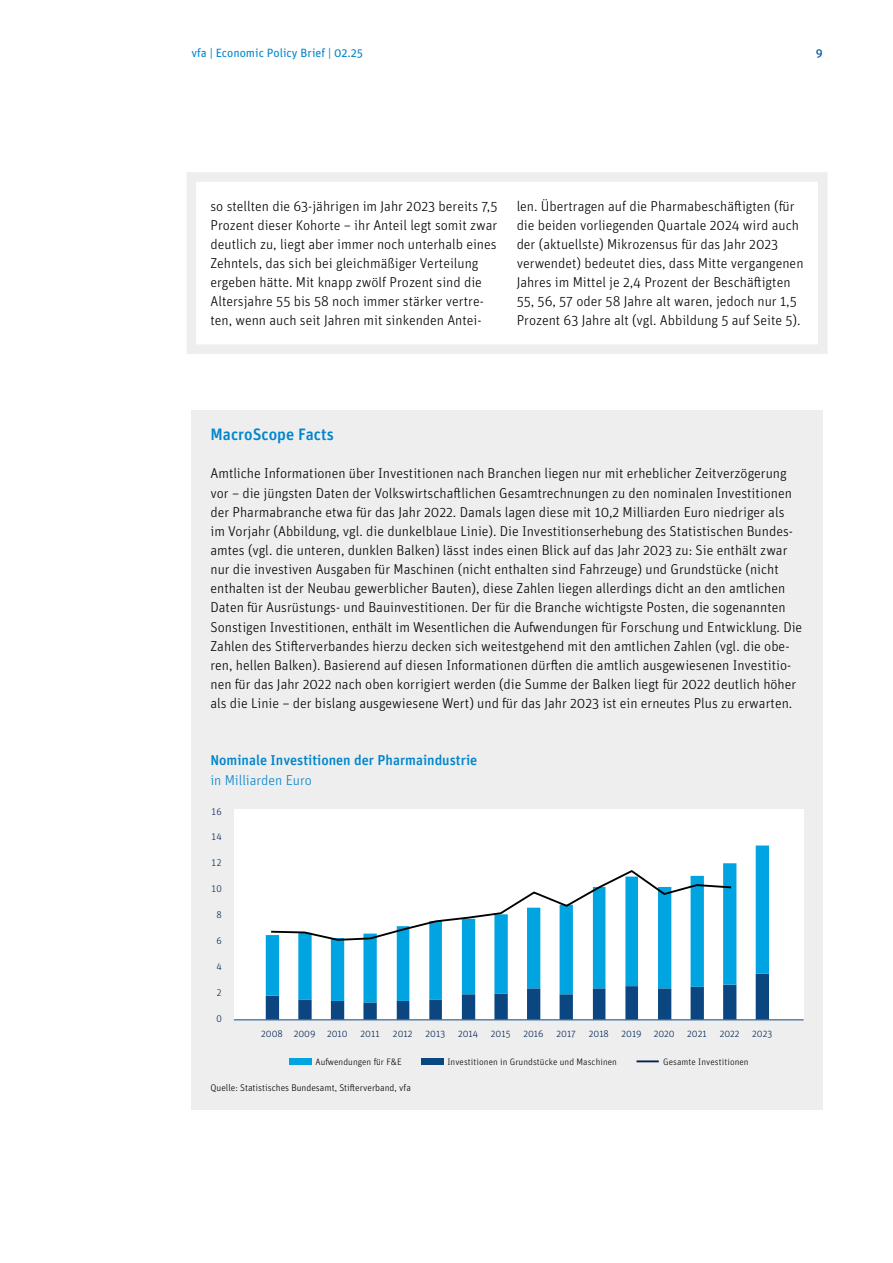
<style>
.page{position:relative;width:893px;height:1263px;background:#fff}
.page>*{position:absolute;margin:0;border:0;box-sizing:border-box;transform-origin:0 0}
.t1{font:500 16.5px "Unit Pro";color:#0085cd}
.t2{font:300 14.25px/19.2px "Unit Pro";color:#000}
.t3{font:500 14.25px "Unit Pro";color:#0085cd}
.t4{font:300 14.25px "Unit Pro";color:#0085cd}
.t5{font:12px "Unit Pro";color:#0085cd}
.t6{font:500 12px "Unit Pro";color:#1d63a6}
.t7{font:300 9.75px "Unit Pro";color:#002350}
.t8{font:300 9.75px "Unit Pro";color:#000}
.t9{font:300 9.3px "Unit Pro";letter-spacing:.01em;color:#000}
</style>
<div class="page">
<div style="left:191px;top:410px;width:632px;height:700px;background:#eee"></div>
<div style="left:187px;top:172px;width:641px;height:182px;border:10px solid #eee"></div>
<div style="left:234px;top:810px;width:570px;height:210px;background:#fff"></div>
<hr style="left:234px;top:1019px;width:570px;height:1px;background:#0b4680">
<svg style="left:266px;top:1002px;width:503px;height:17px"></svg>
<svg style="left:266px;top:845px;width:503px;height:157px"></svg>
<svg style="left:270px;top:869px;width:462px;height:73px"></svg>
<hr style="left:637px;top:1060px;width:22px;height:2px;background:#002350">
<div style="left:289px;top:1058px;width:22px;height:7px;background:#00a4e1"></div>
<div style="left:421px;top:1058px;width:22px;height:6px;background:#0b4680"></div>
<p class="t5" style="left:191px;top:45px;width:173px">vfa | Economic Policy Brief | 02.25</p>
<p class="t6" style="left:816px;top:45px;width:8px">9</p>
<p class="t2" style="left:210px;top:196px;width:288px">so stellten die 63-jährigen im Jahr 2023 bereits 7,5<br>Prozent dieser Kohorte – ihr Anteil legt somit zwar deutlich zu, liegt aber immer noch unterhalb eines Zehntels, das sich bei gleichmäßiger Verteilung ergeben hätte. Mit knapp zwölf Prozent sind die Altersjahre 55 bis 58 noch immer stärker vertre&shy;ten, wenn auch seit Jahren mit sinkenden Antei-</p>
<p class="t2" style="left:517px;top:196px;width:288px">len. Übertragen auf die Pharmabeschäftigten (für die beiden vorliegenden Quartale 2024 wird auch der (aktuellste) Mikrozensus für das Jahr 2023 verwendet) bedeutet dies, dass Mitte vergangenen Jahres im Mittel je 2,4 Prozent der Beschäftigten 55, 56, 57 oder 58 Jahre alt waren, jedoch nur 1,5<br>Prozent 63 Jahre alt (vgl. Abbildung 5 auf Seite 5).</p>
<p class="t1" style="left:210px;top:423px;width:125px">MacroScope Facts</p>
<p class="t2" style="left:210px;top:463px;width:593px">Amtliche Informationen über Investitionen nach Branchen liegen nur mit erheblicher Zeitverzögerung vor – die jüngsten Daten der Volkswirtschaftlichen Gesamtrechnungen zu den nominalen Investitionen der Pharmabranche etwa für das Jahr 2022. Damals lagen diese mit 10,2 Milliarden Euro niedriger als im Vorjahr (Abbildung, vgl. die dunkelblaue Linie). Die Investitionserhebung des Statistischen Bundes&shy;amtes (vgl. die unteren, dunklen Balken) lässt indes einen Blick auf das Jahr 2023 zu: Sie enthält zwar nur die investiven Ausgaben für Maschinen (nicht enthalten sind Fahrzeuge) und Grundstücke (nicht enthalten ist der Neubau gewerblicher Bauten), diese Zahlen liegen allerdings dicht an den amtlichen Daten für Ausrüstungs- und Bauinvestitionen. Der für die Branche wichtigste Posten, die sogenannten Sonstigen Investitionen, enthält im Wesentlichen die Aufwendungen für Forschung und Entwicklung. Die Zahlen des Stifterverbandes hierzu decken sich weitestgehend mit den amtlichen Zahlen (vgl. die obe&shy;ren, hellen Balken). Basierend auf diesen Informationen dürften die amtlich ausgewiesenen Investitio&shy;nen für das Jahr 2022 nach oben korrigiert werden (die Summe der Balken liegt für 2022 deutlich höher als die Linie – der bislang ausgewiesene Wert) und für das Jahr 2023 ist ein erneutes Plus zu erwarten.</p>
<p class="t3" style="left:210px;top:750px;width:268px">Nominale Investitionen der Pharmaindustrie</p>
<p class="t4" style="left:210px;top:770px;width:103px">in Milliarden Euro</p>
<p class="t7" style="left:211px;top:805px;width:12px">16</p>
<p class="t7" style="left:211px;top:830px;width:12px">14</p>
<p class="t7" style="left:211px;top:856px;width:12px">12</p>
<p class="t7" style="left:211px;top:882px;width:12px">10</p>
<p class="t7" style="left:216px;top:908px;width:7px">8</p>
<p class="t7" style="left:216px;top:934px;width:7px">6</p>
<p class="t7" style="left:216px;top:961px;width:7px">4</p>
<p class="t7" style="left:216px;top:987px;width:7px">2</p>
<p class="t7" style="left:216px;top:1012px;width:7px">0</p>
<p class="t7" style="left:261px;top:1027px;width:88px">2008 2009 2010</p>
<p class="t7" style="left:360px;top:1027px;width:21px">2011</p>
<p class="t7" style="left:393px;top:1027px;width:21px">2012</p>
<p class="t7" style="left:426px;top:1027px;width:21px">2013</p>
<p class="t7" style="left:458px;top:1027px;width:22px">2014</p>
<p class="t7" style="left:491px;top:1027px;width:21px">2015</p>
<p class="t7" style="left:523px;top:1027px;width:22px">2016</p>
<p class="t7" style="left:556px;top:1027px;width:21px">2017</p>
<p class="t7" style="left:589px;top:1027px;width:22px">2018</p>
<p class="t7" style="left:621px;top:1027px;width:55px">2019 2020</p>
<p class="t7" style="left:687px;top:1027px;width:21px">2021</p>
<p class="t7" style="left:720px;top:1027px;width:21px">2022</p>
<p class="t7" style="left:752px;top:1027px;width:22px">2023</p>
<p class="t9" style="left:316px;top:1055px;width:88px">Aufwendungen für F&amp;E</p>
<p class="t9" style="left:447px;top:1055px;width:171px">Investitionen in Grundstücke und Maschinen</p>
<p class="t9" style="left:663px;top:1055px;width:87px">Gesamte Investitionen</p>
<p class="t8" style="left:210px;top:1081px;width:202px">Quelle: Statistisches Bundesamt, Stifterverband, vfa</p>
</div>
